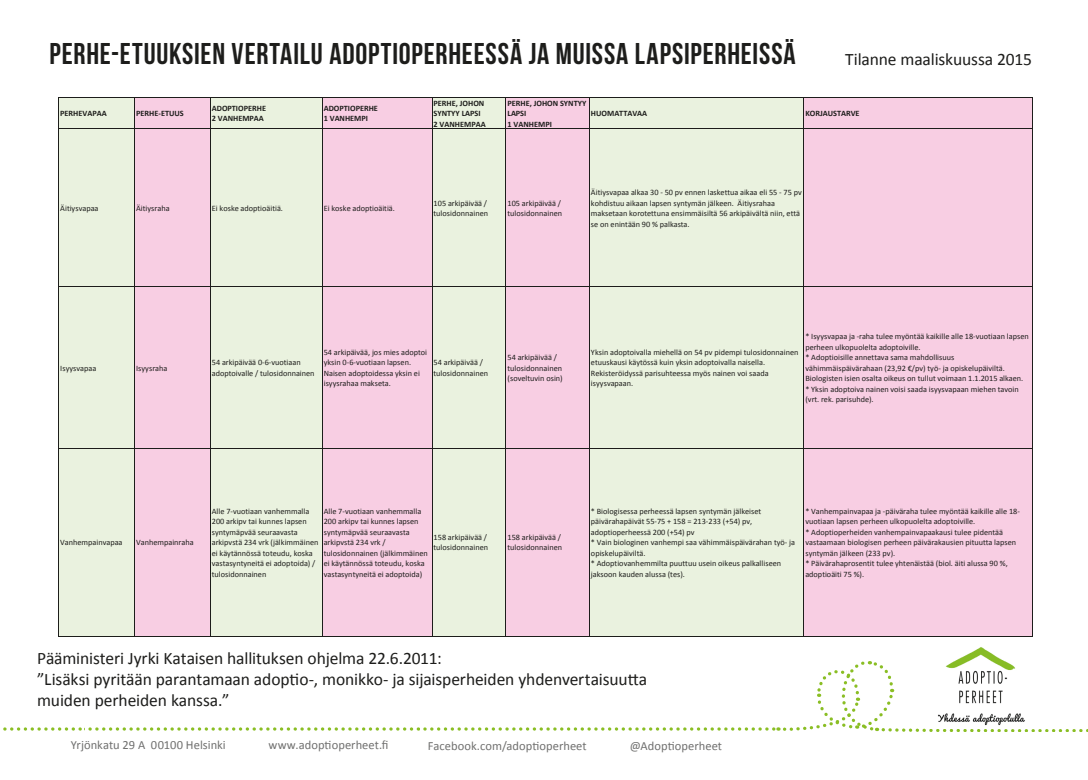
<style>
.page{position:relative;width:1088px;height:780px;background:#fff}
.page>*{position:absolute;margin:0;border:0;box-sizing:border-box;transform-origin:0 0}
.t1{font:30px "Bebas Neue";letter-spacing:.025em;color:#1d1d1b}
.t2{font:17.5px/21px "Calibri";letter-spacing:-.01em;color:#1d1d1b}
.t3{font:12.5px "Calibri";letter-spacing:.005em;color:#70706f}
.t4{font:8.25px/10.5px "Calibri";color:#1d1d1b}
.t5{font:700 8.25px/10.5px "Calibri";color:#1d1d1b}
</style>
<div class="page">
<svg style="left:3px;top:661px;width:1085px;height:70px"></svg>
<img style="left:927px;top:647px;width:108px;height:81px">
<div style="left:59px;top:97px;width:76px;height:539px;background:#eaf2df"></div>
<div style="left:135px;top:97px;width:75px;height:539px;background:#f8cee3"></div>
<div style="left:210px;top:97px;width:112px;height:539px;background:#eaf2df"></div>
<div style="left:322px;top:97px;width:110px;height:539px;background:#f8cee3"></div>
<div style="left:432px;top:97px;width:74px;height:539px;background:#eaf2df"></div>
<div style="left:506px;top:97px;width:83px;height:539px;background:#f8cee3"></div>
<div style="left:589px;top:97px;width:215px;height:539px;background:#eaf2df"></div>
<div style="left:804px;top:97px;width:228px;height:539px;background:#f8cee3"></div>
<hr style="left:58px;top:97px;width:1px;height:539px;background:#1d1d1b">
<hr style="left:134px;top:98px;width:1px;height:538px;background:#1d1d1b">
<hr style="left:210px;top:98px;width:1px;height:538px;background:#1d1d1b">
<hr style="left:322px;top:98px;width:1px;height:538px;background:#1d1d1b">
<hr style="left:432px;top:98px;width:1px;height:538px;background:#1d1d1b">
<hr style="left:506px;top:98px;width:1px;height:538px;background:#1d1d1b">
<hr style="left:589px;top:98px;width:1px;height:538px;background:#1d1d1b">
<hr style="left:803px;top:98px;width:1px;height:538px;background:#1d1d1b">
<hr style="left:1032px;top:98px;width:1px;height:538px;background:#1d1d1b">
<hr style="left:59px;top:97px;width:973px;height:1px;background:#1d1d1b">
<hr style="left:59px;top:128px;width:973px;height:1px;background:#1d1d1b">
<hr style="left:59px;top:286px;width:973px;height:1px;background:#1d1d1b">
<hr style="left:59px;top:448px;width:973px;height:1px;background:#1d1d1b">
<hr style="left:59px;top:636px;width:973px;height:1px;background:#1d1d1b">
<h1 class="t1" style="left:50px;top:37px;width:747px">PERHE-ETUUKSIEN VERTAILU ADOPTIOPERHEESSÄ JA MUISSA LAPSIPERHEISSÄ</h1>
<p class="t4" style="left:60px;top:61px;width:332px">PÄIVÄRAHALLISTEN PERHE-ETUUKSIEN VERTAILU ADOPTIOPERHEESSÄ JA MUISSA LAPSIPERHEISSÄ</p>
<h2 class="t2" style="left:845px;top:49px;width:188px">Tilanne maaliskuussa 2015</h2>
<p class="t5" style="left:60px;top:108px;width:48px">PERHEVAPAA</p>
<p class="t5" style="left:136px;top:108px;width:49px">PERHE-ETUUS</p>
<p class="t5" style="left:212px;top:103px;width:56px">ADOPTIOPERHE<br>2 VANHEMPAA</p>
<p class="t5" style="left:324px;top:103px;width:56px">ADOPTIOPERHE<br>1 VANHEMPI</p>
<p class="t5" style="left:434px;top:97px;width:54px">PERHE, JOHON<br>SYNTYY LAPSI<br>2 VANHEMPAA</p>
<p class="t5" style="left:507px;top:97px;width:80px">PERHE, JOHON SYNTYY<br>LAPSI<br>1 VANHEMPI</p>
<p class="t5" style="left:591px;top:108px;width:58px">HUOMATTAVAA</p>
<p class="t5" style="left:805px;top:108px;width:56px">KORJAUSTARVE</p>
<p class="t4" style="left:60px;top:203px;width:40px">Äitiysvapaa</p>
<p class="t4" style="left:136px;top:203px;width:35px">Äitiysraha</p>
<p class="t4" style="left:212px;top:203px;width:73px">Ei koske adoptioäitiä.</p>
<p class="t4" style="left:324px;top:203px;width:73px">Ei koske adoptioäitiä.</p>
<p class="t4" style="left:434px;top:197px;width:56px">105 arkipäivää / tulosidonnainen</p>
<p class="t4" style="left:507px;top:197px;width:56px">105 arkipäivää / tulosidonnainen</p>
<p class="t4" style="left:591px;top:187px;width:212px">Äitiysvapaa alkaa 30 - 50 pv ennen laskettua aikaa eli 55 - 75 pv kohdistuu aikaan lapsen syntymän jälkeen. Äitiysrahaa maksetaan korotettuna ensimmäisiltä 56 arkipäivältä niin, että se on enintään 90 % palkasta.</p>
<p class="t4" style="left:805px;top:331px;width:225px">* Isyysvapaa ja -raha tulee myöntää kaikille alle 18-vuotiaan lapsen perheen ulkopuolelta adoptoiville.<br>* Adoptioisille annettava sama mahdollisuus vähimmäispäivärahaan (23,92 €/pv) työ- ja opiskelupäiviltä.<br>Biologisten isien osalta oikeus on tullut voimaan 1.1.2015 alkaen. * Yksin adoptoiva nainen voisi saada isyysvapaan miehen tavoin (vrt. rek. parisuhde).</p>
<p class="t4" style="left:60px;top:362px;width:38px">Isyysvapaa</p>
<p class="t4" style="left:136px;top:362px;width:33px">Isyysraha</p>
<p class="t4" style="left:212px;top:357px;width:104px">54 arkipäivää 0-6-vuotiaan adoptoivalle / tulosidonnainen</p>
<p class="t4" style="left:324px;top:347px;width:105px">54 arkipäivää, jos mies adoptoi yksin 0-6-vuotiaan lapsen.<br>Naisen adoptoidessa yksin ei isyysrahaa makseta.</p>
<p class="t4" style="left:434px;top:357px;width:56px">54 arkipäivää / tulosidonnainen</p>
<p class="t4" style="left:507px;top:352px;width:57px">54 arkipäivää / tulosidonnainen (soveltuvin osin)</p>
<p class="t4" style="left:591px;top:347px;width:209px">Yksin adoptoivalla miehellä on 54 pv pidempi tulosidonnainen etuuskausi käytössä kuin yksin adoptoivalla naisella.<br>Rekisteröidyssä parisuhteessa myös nainen voi saada isyysvapaan.</p>
<p class="t4" style="left:60px;top:537px;width:64px">Vanhempainvapaa</p>
<p class="t4" style="left:136px;top:537px;width:59px">Vanhempainraha</p>
<p class="t4" style="left:212px;top:505px;width:108px">Alle 7-vuotiaan vanhemmalla<br>200 arkipv tai kunnes lapsen syntymäpvää seuraavasta arkipvstä 234 vrk (jälkimmäinen ei käytännössä toteudu, koska vastasyntyneitä ei adoptoida) / tulosidonnainen</p>
<p class="t4" style="left:324px;top:505px;width:106px">Alle 7-vuotiaan vanhemmalla<br>200 arkipv tai kunnes lapsen syntymäpvää seuraavasta arkipvstä 234 vrk / tulosidonnainen (jälkimmäinen ei käytännössä toteudu, koska vastasyntyneitä ei adoptoida)</p>
<p class="t4" style="left:434px;top:532px;width:56px">158 arkipäivää / tulosidonnainen</p>
<p class="t4" style="left:507px;top:532px;width:56px">158 arkipäivää / tulosidonnainen</p>
<p class="t4" style="left:591px;top:505px;width:206px">* Biologisessa perheessä lapsen syntymän jälkeiset päivärahapäivät 55-75 + 158 = 213-233 (+54) pv, adoptioperheessä 200 (+54) pv<br>* Vain biologinen vanhempi saa vähimmäispäivärahan työ- ja opiskelupäiviltä.<br>* Adoptiovanhemmilta puuttuu usein oikeus palkalliseen jaksoon kauden alussa (tes).</p>
<p class="t4" style="left:805px;top:505px;width:216px">* Vanhempainvapaa ja -päiväraha tulee myöntää kaikille alle 18- vuotiaan lapsen perheen ulkopuolelta adoptoiville.<br>* Adoptioperheiden vanhempainvapaakausi tulee pidentää vastaamaan biologisen perheen päivärakausien pituutta lapsen syntymän jälkeen (233 pv).<br>* Päivärahaprosentit tulee yhtenäistää (biol. äiti alussa 90 %, adoptioäiti 75 %).</p>
<h2 class="t2" style="left:37px;top:647px;width:611px">Pääministeri Jyrki Kataisen hallituksen ohjelma 22.6.2011:<br>”Lisäksi pyritään parantamaan adoptio-, monikko- ja sijaisperheiden yhdenvertaisuutta muiden perheiden kanssa.”</h2>
<h3 class="t3" style="left:71px;top:737px;width:156px">Yrjönkatu 29 A 00100 Helsinki</h3>
<h3 class="t3" style="left:268px;top:737px;width:122px">www.adoptioperheet.fi</h3>
<h3 class="t3" style="left:428px;top:737px;width:160px">Facebook.com/adoptioperheet</h3>
<h3 class="t3" style="left:630px;top:737px;width:94px">@Adoptioperheet</h3>
</div>
